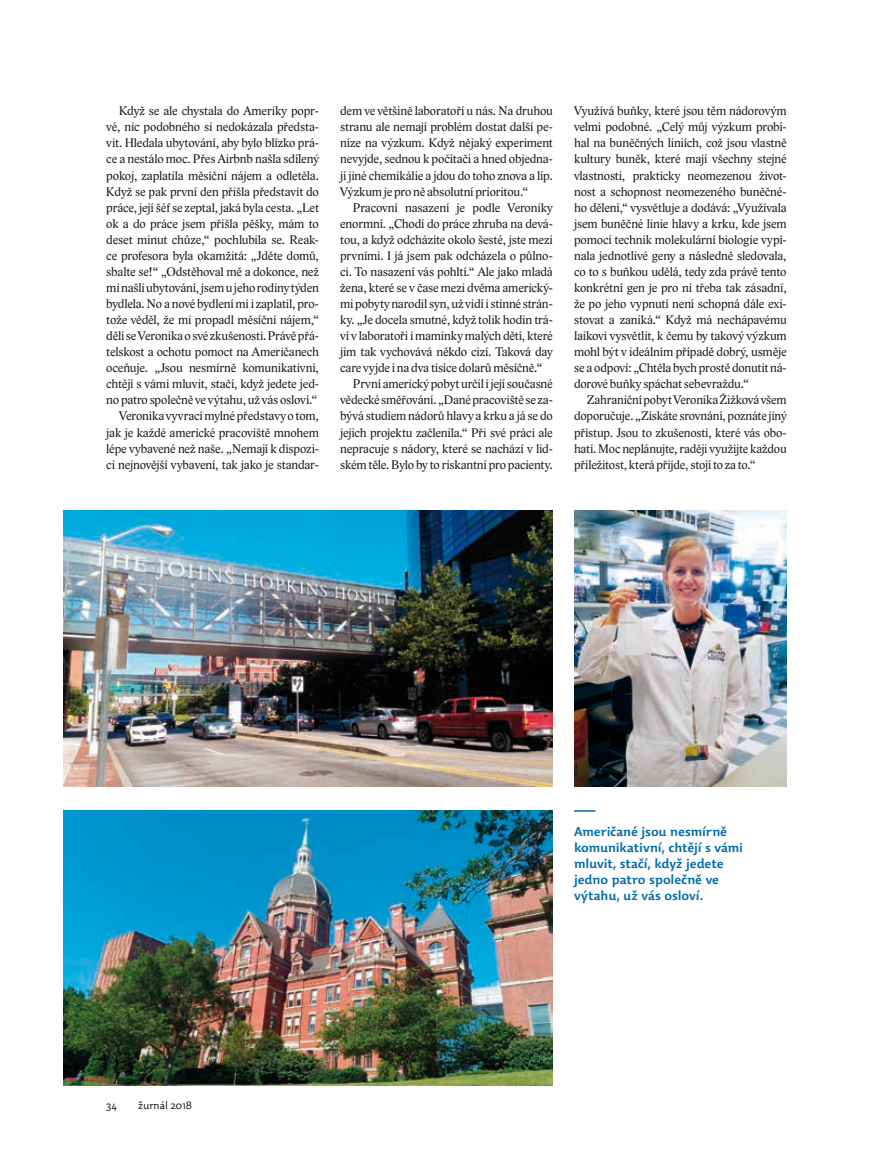
<style>
.page{position:relative;width:893px;height:1149px;background:#fff}
.page>*{position:absolute;margin:0;border:0;box-sizing:border-box;transform-origin:0 0}
.t1{font:12.75px/16px "Lido ST";letter-spacing:-.01em;color:#1a171c;text-align:justify}
.t2{font:600 12.75px/16px "Dederon SLOT";letter-spacing:-.01em;color:#006cac}
.t3{font:300 10.5px "Dederon SLOT";color:#1a171c}
</style>
<div class="page">
<img style="left:574px;top:511px;width:213px;height:275px">
<img style="left:64px;top:511px;width:489px;height:275px">
<img style="left:64px;top:810px;width:489px;height:275px">
<svg style="left:574px;top:810px;width:21px;height:1px"></svg>
<p class="t1" style="left:106px;top:103px;width:214px;text-align:right">Když se ale chystala do Ameriky popr&shy;vé, nic podobného si nedokázala předsta&shy;vit. Hledala ubytování, aby bylo blízko prá&shy;ce a nestálo moc. Přes Airbnb našla sdílený pokoj, zaplatila měsíční nájem a odletěla.<br>Když se pak první den přišla představit do práce, její šéf se zeptal, jaká byla cesta. „Let ok a do práce jsem přišla pěšky, mám to deset minut chůze,“ pochlubila se. Reak&shy;ce profesora byla okamžitá: „Jděte domů, sbalte se!“ „Odstěhoval mě a dokonce, než mi našli ubytování, jsem u jeho rodiny týden bydlela. No a nové bydlení mi i zaplatil, pro&shy;tože věděl, že mi propadl měsíční nájem,“ dělí se Veronika o své zkušenosti. Právě přá&shy;telskost a ochotu pomoct na Američanech oceňuje. „Jsou nesmírně komunikativní, chtějí s vámi mluvit, stačí, když jedete jed&shy;no patro společně ve výtahu, už vás osloví.“ Veronika vyvrací mylné představy o tom, jak je každé americké pracoviště mnohem lépe vybavené než naše. „Nemají k dispozi&shy;ci nejnovější vybavení, tak jako je standar-</p>
<p class="t1" style="left:340px;top:103px;width:214px">dem ve většině laboratoří u nás. Na druhou stranu ale nemají problém dostat další pe&shy;níze na výzkum. Když nějaký experiment nevyjde, sednou k počítači a hned objedna&shy;jí jiné chemikálie a jdou do toho znova a líp.<br>Výzkum je pro ně absolutní prioritou.“</p>
<p class="t1" style="left:353px;top:199px;width:201px">Pracovní nasazení je podle Veroniky</p>
<p class="t1" style="left:340px;top:215px;width:214px">enormní. „Chodí do práce zhruba na devá-</p>
<p class="t1" style="left:340px;top:231px;width:214px">tou, a když odcházíte okolo šesté, jste mezi</p>
<p class="t1" style="left:340px;top:247px;width:214px">prvními. I já jsem pak odcházela o půlno-</p>
<p class="t1" style="left:340px;top:263px;width:214px">ci. To nasazení vás pohltí.“ Ale jako mladá</p>
<p class="t1" style="left:340px;top:280px;width:214px">žena, které se v čase mezi dvěma americký-</p>
<p class="t1" style="left:340px;top:296px;width:214px">mi pobyty narodil syn, už vidí i stinné strán-</p>
<p class="t1" style="left:340px;top:312px;width:214px">ky. „Je docela smutné, když tolik hodin trá-</p>
<p class="t1" style="left:340px;top:328px;width:214px">ví v laboratoři i maminky malých dětí, které</p>
<p class="t1" style="left:340px;top:344px;width:214px">jim tak vychovává někdo cizí. Taková day</p>
<p class="t1" style="left:340px;top:360px;width:204px">care vyjde i na dva tisíce dolarů měsíčně.“</p>
<p class="t1" style="left:353px;top:376px;width:201px">První americký pobyt určil i její současné</p>
<p class="t1" style="left:340px;top:392px;width:214px">vědecké směřování. „Dané pracoviště se za-</p>
<p class="t1" style="left:340px;top:408px;width:214px">bývá studiem nádorů hlavy a krku a já se do</p>
<p class="t1" style="left:340px;top:424px;width:214px">jejich projektu začlenila.“ Při své práci ale</p>
<p class="t1" style="left:340px;top:440px;width:214px">nepracuje s nádory, které se nachází v lid-</p>
<p class="t1" style="left:340px;top:456px;width:214px">ském těle. Bylo by to riskantní pro pacienty.</p>
<p class="t1" style="left:574px;top:103px;width:214px">Využívá buňky, které jsou těm nádorovým velmi podobné. „Celý můj výzkum probí&shy;hal na buněčných liniích, což jsou vlastně kultury buněk, které mají všechny stejné vlastnosti, prakticky neomezenou život&shy;nost a schopnost neomezeného buněčné&shy;ho dělení,“ vysvětluje a dodává: „Využívala jsem buněčné linie hlavy a krku, kde jsem pomocí technik molekulární biologie vypí&shy;nala jednotlivé geny a následně sledovala, co to s buňkou udělá, tedy zda právě tento konkrétní gen je pro ni třeba tak zásadní, že po jeho vypnutí není schopná dále exi&shy;stovat a zaniká.“ Když má nechápavému laikovi vysvětlit, k čemu by takový výzkum mohl být v ideálním případě dobrý, usměje se a odpoví: „Chtěla bych prostě donutit ná&shy;dorové buňky spáchat sebevraždu.“</p>
<p class="t1" style="left:574px;top:392px;width:214px;text-indent:13px">Zahraniční pobyt Veronika Žižková všem doporučuje. „Získáte srovnání, poznáte jiný přístup. Jsou to zkušenosti, které vás obo&shy;hatí. Moc neplánujte, raději využijte každou příležitost, která přijde, stojí to za to.“</p>
<p class="t3" style="left:106px;top:1098px;width:12px">34</p>
<p class="t3" style="left:138px;top:1098px;width:55px">žurnál 2018</p>
<p class="t2" style="left:574px;top:823px;width:171px">Američané jsou nesmírně komunikativní, chtějí s vámi mluvit, stačí, když jedete jedno patro společně ve výtahu, už vás osloví.</p>
</div>
